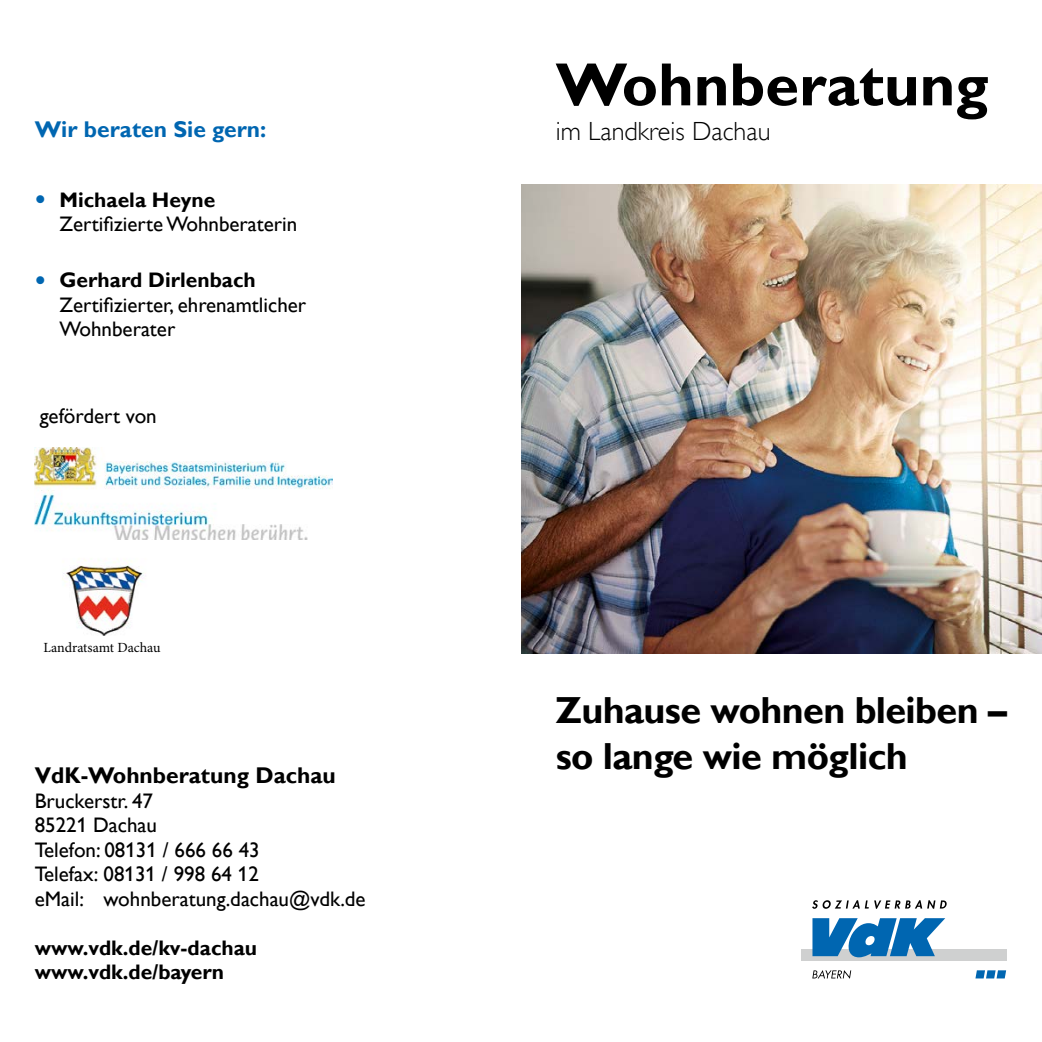
<style>
.page{position:relative;width:1042px;height:1042px;background:#fff}
.page>*{position:absolute;margin:0;border:0;box-sizing:border-box;transform-origin:0 0}
.t1{font:700 61.25px "Gill Alt One";color:#000}
.t2{font:700 37.62px/45.5px "Gill Alt One";letter-spacing:-.015em;color:#000}
.t3{font:300 26.25px "Gill Alt One";color:#000}
.t4{font:700 22.75px "Gill Alt One";color:#000}
.t5{font:700 22.75px "Gill Alt One";color:#0066b1}
.t6{font:21px/24.5px "Gill Alt One";color:#000}
.t7{font:700 21px/24.5px "Gill Alt One";color:#000}
.t8{font:14px "Minion Pro";letter-spacing:-.005em;color:#000}
.s1{font-size:31.5px;color:#0066b1}
.s2{font-weight:700}
</style>
<div class="page">
<div style="left:801px;top:950px;width:205px;height:11px;background:#cfd0d0"></div>
<svg style="left:812px;top:900px;width:135px;height:9px"></svg>
<svg style="left:812px;top:970px;width:39px;height:9px"></svg>
<svg style="left:812px;top:918px;width:133px;height:39px"></svg>
<svg style="left:975px;top:970px;width:31px;height:8px"></svg>
<img style="left:521px;top:185px;width:521px;height:469px">
<img style="left:62px;top:560px;width:82px;height:76px">
<img style="left:35px;top:448px;width:298px;height:92px">
<h1 class="t1" style="left:556px;top:49px;width:434px">Wohnberatung</h1>
<p class="t5" style="left:35px;top:116px;width:233px">Wir beraten Sie gern:</p>
<p class="t3" style="left:556px;top:116px;width:216px">im Landkreis Dachau</p>
<p class="t6" style="left:60px;top:187px;width:239px;text-indent:-25px"><span class="s1">•</span> <span class="s2">Michaela Heyne<br></span>Zertifizierte Wohnberaterin</p>
<p class="t6" style="left:60px;top:268px;width:248px;text-indent:-25px"><span class="s1">•</span> <span class="s2">Gerhard Dirlenbach<br></span>Zertifizierter, ehrenamtlicher<br>Wohnberater</p>
<p class="t6" style="left:40px;top:403px;width:119px">gefördert von</p>
<p class="t8" style="left:43px;top:637px;width:119px">Landratsamt Dachau</p>
<p class="t4" style="left:35px;top:762px;width:302px">VdK-Wohnberatung Dachau</p>
<p class="t6" style="left:35px;top:788px;width:332px">Bruckerstr. 47<br>85221 Dachau<br>Telefon: 08131 / 666 66 43<br>Telefax: 08131 / 998 64 12<br>eMail: wohnberatung.dachau@vdk.de</p>
<p class="t7" style="left:35px;top:935px;width:224px">www.vdk.de/kv-dachau www.vdk.de/bayern</p>
<h2 class="t2" style="left:556px;top:687px;width:453px">Zuhause wohnen bleiben – so lange wie möglich</h2>
</div>
